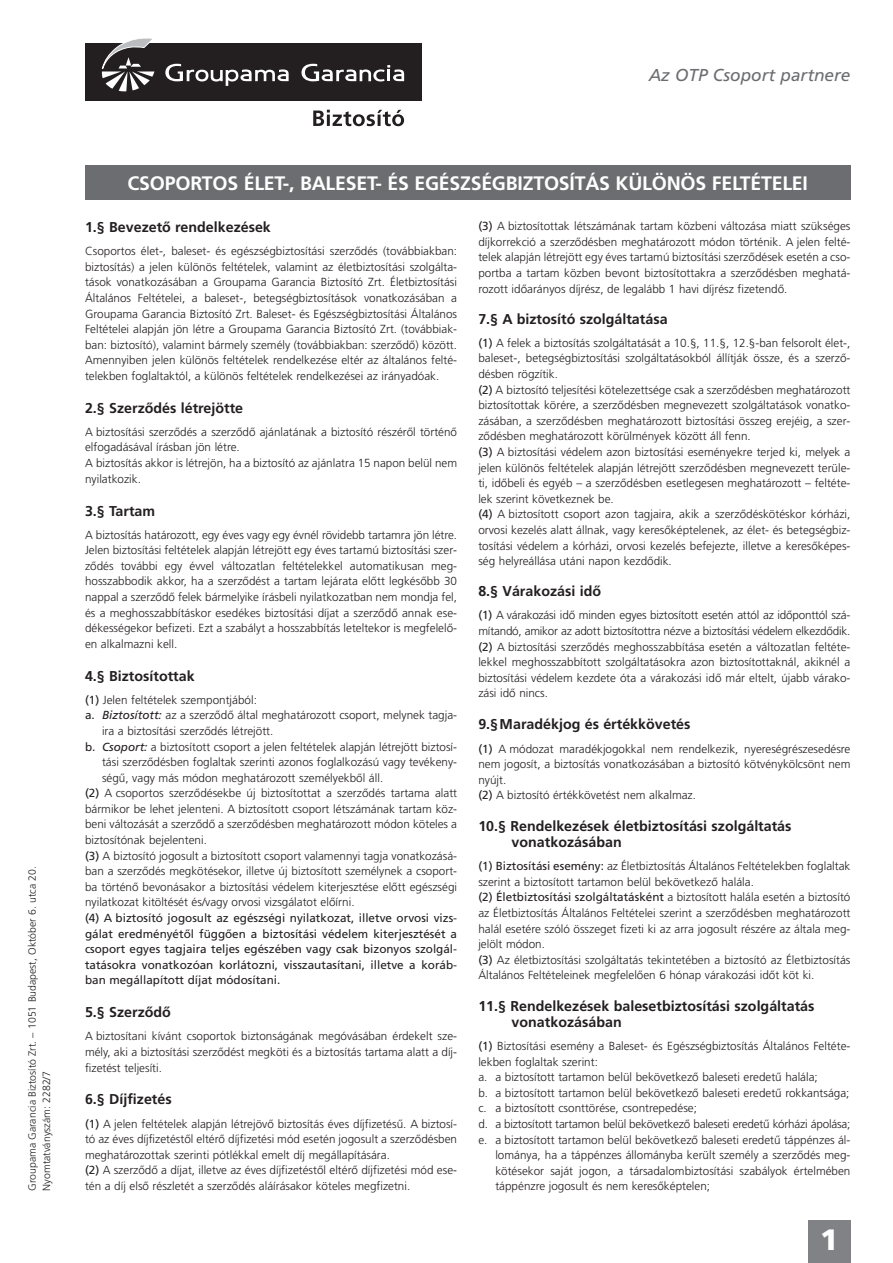
<style>
.page{position:relative;width:893px;height:1263px;background:#fff}
.page>*{position:absolute;margin:0;border:0;box-sizing:border-box;transform-origin:0 0}
.t1{font:700 29.4px "Frutiger M";color:#fff}
.t2{font:19.5px "Frutiger M Medium";letter-spacing:-.01em;color:#fff}
.t3{font:italic 17.25px "Frutiger M";color:#6c6d70}
.t4{font:14.25px/15.6px "Frutiger M Medium";color:#231f20}
.t5{font:11.7px/15.6px "Frutiger M Light";color:#231f20}
.t6{font:11.7px/15.6px "Frutiger M";color:#231f20;text-align:justify}
.t7{font:10.5px/14.2px "Frutiger M Light";color:#231f20}
.s1{font-family:"Frutiger M"}
.s2{font-family:"Frutiger M";font-style:italic}
.s3{font-family:"Frutiger M Light"}
</style>
<div class="page">
<div style="left:85px;top:43px;width:336px;height:58px;background:#231f20"></div>
<svg style="left:102px;top:38px;width:52px;height:53px"></svg>
<svg style="left:165px;top:64px;width:124px;height:22px"></svg>
<svg style="left:301px;top:64px;width:103px;height:17px"></svg>
<svg style="left:313px;top:110px;width:91px;height:16px"></svg>
<div style="left:85px;top:166px;width:765px;height:34px;background:#6c6d70"></div>
<div style="left:808px;top:1220px;width:42px;height:43px;background:#808285"></div>
<h3 class="t3" style="left:649px;top:68px;width:203px">Az OTP Csoport partnere</h3>
<p class="t7" style="left:26px;top:1191px;width:326px;rotate:-90deg">Groupama Garancia Biztosító Zrt. – 1051 Budapest, Október 6. utca 20.<br>Nyomtatványszám: 2282/7</p>
<h2 class="t2" style="left:128px;top:175px;width:682px">CSOPORTOS ÉLET-, BALESET- ÉS EGÉSZSÉGBIZTOSÍTÁS KÜLÖNÖS FELTÉTELEI</h2>
<p class="t4" style="left:85px;top:220px;width:187px">1.§ Bevezetô rendelkezések</p>
<p class="t5" style="left:85px;top:244px;width:374px;text-align:justify">Csoportos élet-, baleset- és egészségbiztosítási szerzôdés (továbbiakban: biztosítás) a jelen különös feltételek, valamint az életbiztosítási szolgálta&shy;tások vonatkozásában a Groupama Garancia Biztosító Zrt. Életbiztosítási Általános Feltételei, a baleset-, betegségbiztosítások vonatkozásában a Groupama Garancia Biztosító Zrt. Baleset- és Egészségbiztosítási Általános Feltételei alapján jön létre a Groupama Garancia Biztosító Zrt. (továbbiak&shy;ban: biztosító), valamint bármely személy (továbbiakban: szerzôdô) között.<br>Amennyiben jelen különös feltételek rendelkezése eltér az általános felté&shy;telekben foglaltaktól, a különös feltételek rendelkezései az irányadóak.</p>
<p class="t4" style="left:85px;top:401px;width:160px">2.§ Szerzôdés létrejötte</p>
<p class="t5" style="left:85px;top:425px;width:374px">A biztosítási szerzôdés a szerzôdô ajánlatának a biztosító részérôl történô elfogadásával írásban jön létre.<br>A biztosítás akkor is létrejön, ha a biztosító az ajánlatra 15 napon belül nem nyilatkozik.</p>
<p class="t4" style="left:85px;top:504px;width:72px">3.§ Tartam</p>
<p class="t5" style="left:85px;top:528px;width:374px;text-align:justify">A biztosítás határozott, egy éves vagy egy évnél rövidebb tartamra jön létre.<br>Jelen biztosítási feltételek alapján létrejött egy éves tartamú biztosítási szer&shy;zôdés további egy évvel változatlan feltételekkel automatikusan meg&shy;hosszabbodik akkor, ha a szerzôdést a tartam lejárata elôtt legkésôbb 30 nappal a szerzôdô felek bármelyike írásbeli nyilatkozatban nem mondja fel, és a meghosszabbításkor esedékes biztosítási díjat a szerzôdô annak ese&shy;dékességekor befizeti. Ezt a szabályt a hosszabbítás leteltekor is megfelelô&shy;en alkalmazni kell.</p>
<p class="t4" style="left:85px;top:669px;width:111px">4.§ Biztosítottak</p>
<p class="t5" style="left:85px;top:693px;width:173px"><span class="s1">(1)</span> Jelen feltételek szempontjából:</p>
<p class="t5" style="left:85px;top:708px;width:374px"><span class="s1">a.</span> <span class="s2">Biztosított:</span> az a szerzôdô által meghatározott csoport, melynek tagja-</p>
<p class="t5" style="left:102px;top:724px;width:173px">ira a biztosítási szerzôdés létrejött.</p>
<p class="t5" style="left:85px;top:739px;width:374px"><span class="s1">b.</span> <span class="s2">Csoport:</span> a biztosított csoport a jelen feltételek alapján létrejött biztosí-</p>
<p class="t5" style="left:102px;top:755px;width:357px">tási szerzôdésben foglaltak szerinti azonos foglalkozású vagy tevékeny-</p>
<p class="t5" style="left:102px;top:771px;width:283px">ségû, vagy más módon meghatározott személyekbôl áll.</p>
<p class="t5" style="left:85px;top:786px;width:374px"><span class="s1">(2)</span> A csoportos szerzôdésekbe új biztosítottat a szerzôdés tartama alatt</p>
<p class="t5" style="left:85px;top:802px;width:374px">bármikor be lehet jelenteni. A biztosított csoport létszámának tartam köz-</p>
<p class="t5" style="left:85px;top:817px;width:374px">beni változását a szerzôdô a szerzôdésben meghatározott módon köteles a</p>
<p class="t5" style="left:85px;top:833px;width:123px">biztosítónak bejelenteni.</p>
<p class="t5" style="left:85px;top:849px;width:374px"><span class="s1">(3)</span> A biztosító jogosult a biztosított csoport valamennyi tagja vonatkozásá-</p>
<p class="t5" style="left:85px;top:864px;width:374px">ban a szerzôdés megkötésekor, illetve új biztosított személynek a csoport-</p>
<p class="t5" style="left:85px;top:880px;width:374px">ba történô bevonásakor a biztosítási védelem kiterjesztése elôtt egészségi</p>
<p class="t5" style="left:85px;top:895px;width:271px">nyilatkozat kitöltését és/vagy orvosi vizsgálatot elôírni.</p>
<p class="t6" style="left:85px;top:911px;width:374px">(4) A biztosító jogosult az egészségi nyilatkozat, illetve orvosi vizs&shy;gálat eredményétôl függôen a biztosítási védelem kiterjesztését a csoport egyes tagjaira teljes egészében vagy csak bizonyos szolgál&shy;tatásokra vonatkozóan korlátozni, visszautasítani, illetve a koráb&shy;ban megállapított díjat módosítani.</p>
<p class="t4" style="left:85px;top:1005px;width:87px">5.§ Szerzôdô</p>
<p class="t5" style="left:85px;top:1029px;width:374px;text-align:justify">A biztosítani kívánt csoportok biztonságának megóvásában érdekelt sze&shy;mély, aki a biztosítási szerzôdést megköti és a biztosítás tartama alatt a díj&shy;fizetést teljesíti.</p>
<p class="t4" style="left:85px;top:1093px;width:88px">6.§ Díjfizetés</p>
<p class="t5" style="left:85px;top:1116px;width:374px"><span class="s1">(1)</span> A jelen feltételek alapján létrejövô biztosítás éves díjfizetésû. A biztosí&shy;tó az éves díjfizetéstôl eltérô díjfizetési mód esetén jogosult a szerzôdésben meghatározottak szerinti pótlékkal emelt díj megállapítására.<br><span class="s1">(2)</span> A szerzôdô a díjat, illetve az éves díjfizetéstôl eltérô díjfizetési mód ese&shy;tén a díj elsô részletét a szerzôdés aláírásakor köteles megfizetni.</p>
<p class="t5" style="left:478px;top:219px;width:374px;text-align:justify"><span class="s1">(3)</span> A biztosítottak létszámának tartam közbeni változása miatt szükséges díjkorrekció a szerzôdésben meghatározott módon történik. A jelen felté&shy;telek alapján létrejött egy éves tartamú biztosítási szerzôdések esetén a cso&shy;portba a tartam közben bevont biztosítottakra a szerzôdésben meghatá&shy;rozott idôarányos díjrész, de legalább 1 havi díjrész fizetendô.</p>
<p class="t4" style="left:478px;top:312px;width:191px">7.§ A biztosító szolgáltatása</p>
<p class="t5" style="left:478px;top:336px;width:374px"><span class="s1">(1)</span> A felek a biztosítás szolgáltatását a 10.§, 11.§, 12.§-ban felsorolt élet-, baleset-, betegségbiztosítási szolgáltatásokból állítják össze, és a szerzô&shy;désben rögzítik.<br><span class="s1">(2)</span> A biztosító teljesítési kötelezettsége csak a szerzôdésben meghatározott biztosítottak körére, a szerzôdésben megnevezett szolgáltatások vonatko&shy;zásában, a szerzôdésben meghatározott biztosítási összeg erejéig, a szer&shy;zôdésben meghatározott körülmények között áll fenn.<br><span class="s1">(3)</span> A biztosítási védelem azon biztosítási eseményekre terjed ki, melyek a jelen különös feltételek alapján létrejött szerzôdésben megnevezett terüle&shy;ti, idôbeli és egyéb – a szerzôdésben esetlegesen meghatározott – feltéte&shy;lek szerint következnek be.<br><span class="s1">(4)</span> A biztosított csoport azon tagjaira, akik a szerzôdéskötéskor kórházi, orvosi kezelés alatt állnak, vagy keresôképtelenek, az élet- és betegségbiz&shy;tosítási védelem a kórházi, orvosi kezelés befejezte, illetve a keresôképes&shy;ség helyreállása utáni napon kezdôdik.</p>
<p class="t4" style="left:478px;top:585px;width:124px">8.§ Várakozási idô</p>
<p class="t5" style="left:478px;top:608px;width:374px;text-align:justify"><span class="s1">(1)</span> A várakozási idô minden egyes biztosított esetén attól az idôponttól szá&shy;mítandó, amikor az adott biztosítottra nézve a biztosítási védelem elkezdôdik. <span class="s1">(2)</span> A biztosítási szerzôdés meghosszabbítása esetén a változatlan feltéte&shy;lekkel meghosszabbított szolgáltatásokra azon biztosítottaknál, akiknél a biztosítási védelem kezdete óta a várakozási idô már eltelt, újabb várako&shy;zási idô nincs.</p>
<p class="t4" style="left:478px;top:718px;width:214px">9.§Maradékjog és értékkövetés</p>
<p class="t5" style="left:478px;top:742px;width:374px"><span class="s1">(1)</span> A módozat maradékjogokkal nem rendelkezik, nyereségrészesedésre nem jogosít, a biztosítás vonatkozásában a biztosító kötvénykölcsönt nem nyújt.<br><span class="s1">(2)</span> A biztosító értékkövetést nem alkalmaz.</p>
<p class="t4" style="left:512px;top:820px;width:281px;text-indent:-33px">10.§ Rendelkezések életbiztosítási szolgáltatás vonatkozásában</p>
<p class="t5" style="left:478px;top:859px;width:374px"><span class="s1">(1) Biztosítási esemény:</span> az Életbiztosítás Általános Feltételekben foglaltak szerint a biztosított tartamon belül bekövetkezô halála.</p>
<p class="t6" style="left:478px;top:890px;width:374px">(2) Életbiztosítási szolgáltatásként <span class="s3">a biztosított halála esetén a biztosító</span></p>
<p class="t5" style="left:478px;top:906px;width:374px">az Életbiztosítás Általános Feltételei szerint a szerzôdésben meghatározott halál esetére szóló összeget fizeti ki az arra jogosult részére az általa meg&shy;jelölt módon.<br><span class="s1">(3)</span> Az életbiztosítási szolgáltatás tekintetében a biztosító az Életbiztosítás Általános Feltételeinek megfelelôen 6 hónap várakozási idôt köt ki.</p>
<p class="t4" style="left:512px;top:1000px;width:304px;text-indent:-33px">11.§ Rendelkezések balesetbiztosítási szolgáltatás vonatkozásában</p>
<p class="t5" style="left:478px;top:1039px;width:374px"><span class="s1">(1)</span> Biztosítási esemény a Baleset- és Egészségbiztosítás Általános Feltéte-</p>
<p class="t5" style="left:478px;top:1055px;width:121px">lekben foglaltak szerint:</p>
<p class="t5" style="left:478px;top:1070px;width:341px">a. a biztosított tartamon belül bekövetkezô baleseti eredetû halála;</p>
<p class="t5" style="left:478px;top:1086px;width:373px">b. a biztosított tartamon belül bekövetkezô baleseti eredetû rokkantsága;</p>
<p class="t5" style="left:478px;top:1101px;width:220px">c. a biztosított csonttörése, csontrepedése;</p>
<p class="t5" style="left:478px;top:1117px;width:374px">d. a biztosított tartamon belül bekövetkezô baleseti eredetû kórházi ápolása;</p>
<p class="t5" style="left:478px;top:1133px;width:374px">e. a biztosított tartamon belül bekövetkezô baleseti eredetû táppénzes ál-</p>
<p class="t5" style="left:495px;top:1148px;width:357px">lománya, ha a táppénzes állományba került személy a szerzôdés meg-</p>
<p class="t5" style="left:495px;top:1164px;width:357px">kötésekor saját jogon, a társadalombiztosítási szabályok értelmében</p>
<p class="t5" style="left:495px;top:1179px;width:216px">táppénzre jogosult és nem keresôképtelen;</p>
<h1 class="t1" style="left:820px;top:1227px;width:20px">1</h1>
</div>
